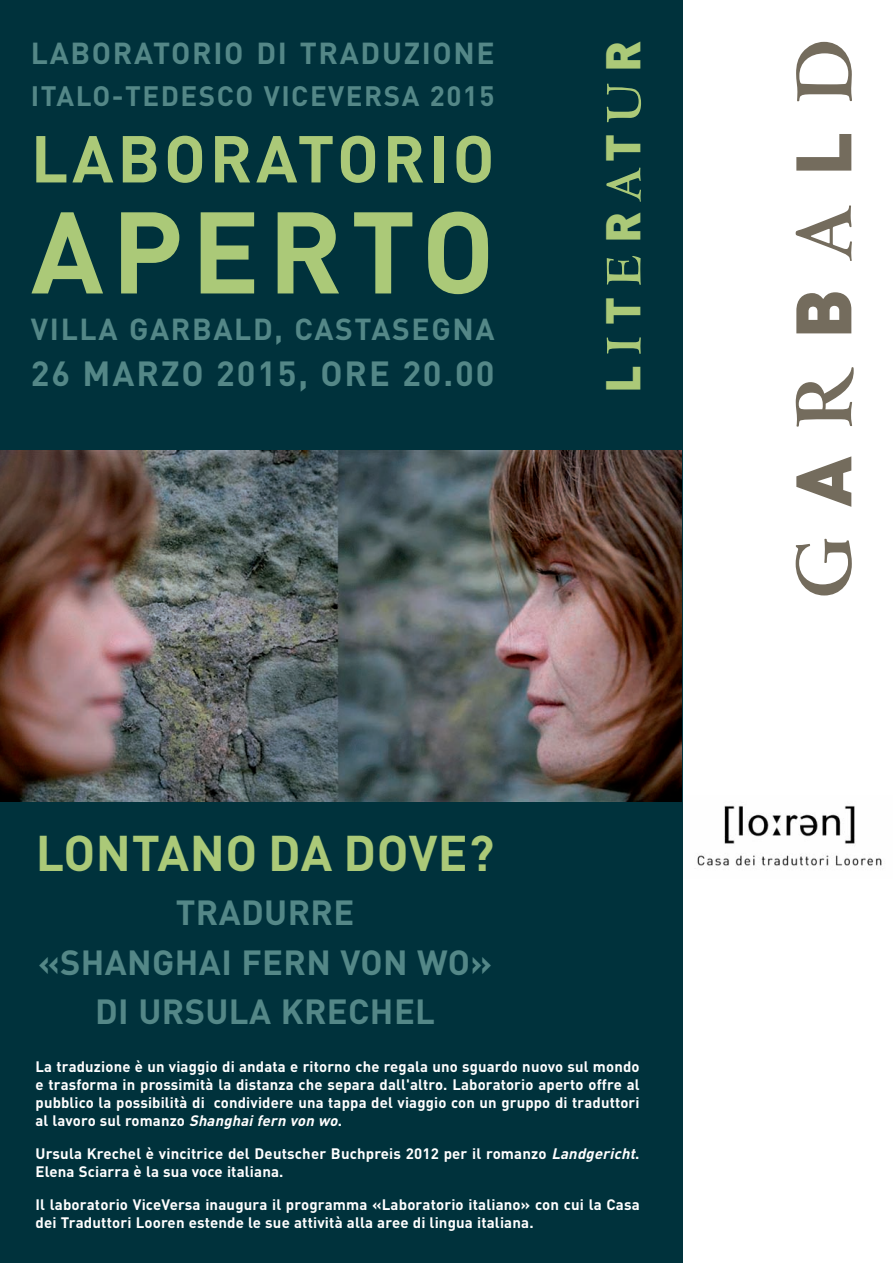
<style>
.page{position:relative;width:893px;height:1263px;background:#fff}
.page>*{position:absolute;margin:0;border:0;box-sizing:border-box;transform-origin:0 0}
.t1{font:700 114px "DIN";letter-spacing:.07em;color:#abc978}
.t2{font:700 65.1px "DIN";letter-spacing:.055em;color:#abc978}
.t3{font:700 49.5px "DIN";letter-spacing:.01em;color:#abc978}
.t4{font:900 48px "DIN";color:#abc978}
.t5{font:700 34.5px/49.5px "DIN";letter-spacing:.01em;color:#548787;text-align:center}
.t6{font:700 34.5px "DIN";letter-spacing:.055em;color:#548787}
.t7{font:700 30px "DIN";letter-spacing:.055em;color:#548787}
.t8{font:700 27.75px "DIN";letter-spacing:.055em;color:#548787}
.t9{font:700 15px/18px "DIN";letter-spacing:.01em;color:#fff}
.s1{font-family:"Venetian 301 BT";font-weight:700;font-size:54.45px}
.s2{font-style:italic}
</style>
<div class="page">
<img style="left:697px;top:805px;width:185px;height:61px">
<div style="left:0;top:0;width:683px;height:1263px;background:#00323c"></div>
<img style="left:0;top:450px;width:682px;height:351px">
<svg style="left:796px;top:42px;width:58px;height:553px"></svg>
<h3 class="t7" style="left:31px;top:36px;width:465px">LABORATORIO DI TRADUZIONE</h3>
<h3 class="t8" style="left:31px;top:80px;width:465px">ITALO-TEDESCO VICEVERSA 2015</h3>
<h2 class="t2" style="left:31px;top:122px;width:465px">LABORATORIO</h2>
<h1 class="t1" style="left:31px;top:187px;width:465px">APERTO</h1>
<h3 class="t7" style="left:31px;top:312px;width:465px">VILLA GARBALD, CASTASEGNA</h3>
<h3 class="t6" style="left:31px;top:354px;width:465px">26 MARZO 2015, ORE 20.00</h3>
<h3 class="t4" style="left:596px;top:393px;width:353px;rotate:-90deg">L<span class="s1">I</span>T<span class="s1">E</span>R<span class="s1">A</span>T<span class="s1">U</span>R</h3>
<h3 class="t3" style="left:36px;top:825px;width:460px">LONTANO DA DOVE?</h3>
<h3 class="t5" style="left:38px;top:888px;width:456px">TRADURRE<br>«SHANGHAI FERN VON WO»<br>DI URSULA KRECHEL</h3>
<p class="t9" style="left:36px;top:1058px;width:606px;text-align:justify">La traduzione è un viaggio di andata e ritorno che regala uno sguardo nuovo sul mondo e trasforma in prossimità la distanza che separa dall'altro. Laboratorio aperto offre al pubblico la possibilità di condividere una tappa del viaggio con un gruppo di traduttori al lavoro sul romanzo <span class="s2">Shanghaifern von wo</span>.</p>
<p class="t9" style="left:36px;top:1145px;width:605px">Ursula Krechel è vincitrice del Deutscher Buchpreis 2012 per il romanzo <span class="s2">Landgericht</span>.<br>Elena Sciarra è la sua voce italiana.</p>
<p class="t9" style="left:36px;top:1196px;width:606px">Il laboratorio ViceVersa inaugura il programma «Laboratorio italiano» con cui la Casa dei Traduttori Looren estende le sue attività alla aree di lingua italiana.</p>
</div>
